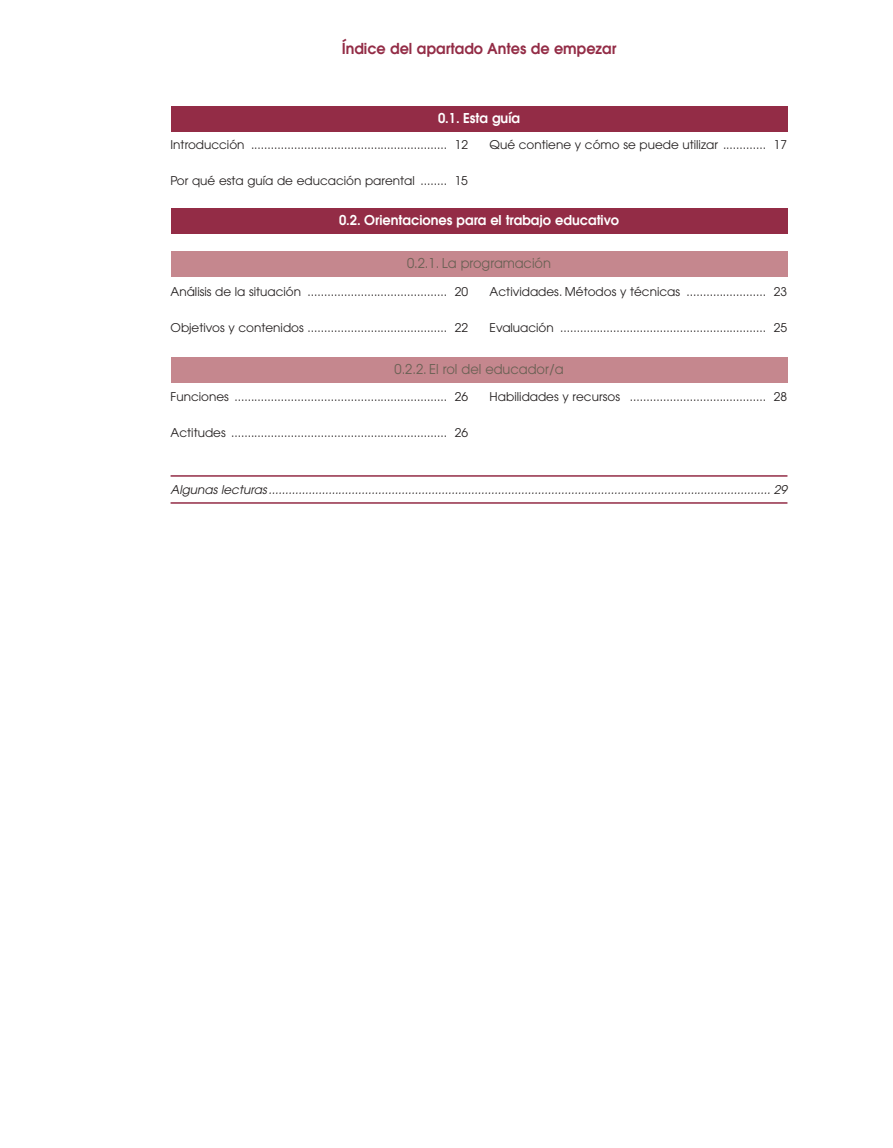
<style>
.page{position:relative;width:893px;height:1148px;background:#fff}
.page>*{position:absolute;margin:0;border:0;box-sizing:border-box;transform-origin:0 0}
.t1{font:600 15px "Avant Garde";color:#932c46;scale:.96 1}
.t2{font:600 13.5px "Avant Garde";color:#fff;scale:.96 1}
.t3{font:13.5px "Avant Garde";color:#686053;scale:.96 1}
.t4{font:12px "Avant Garde";color:#231f1f}
.t5{font:italic 12px "Avant Garde";color:#231f1f}
</style>
<div class="page">
<div style="left:170px;top:106px;width:617px;height:26px;background:#932c46"></div>
<div style="left:170px;top:208px;width:617px;height:26px;background:#932c46"></div>
<div style="left:170px;top:251px;width:617px;height:25px;background:#c5878e"></div>
<div style="left:170px;top:357px;width:617px;height:26px;background:#c5878e"></div>
<hr style="left:170px;top:475px;width:617px;height:1px;background:#932c46">
<hr style="left:170px;top:502px;width:617px;height:2px;background:#932c46">
<p class="t1" style="left:342px;top:43px;width:287px">Índice del apartado Antes de empezar</p>
<p class="t2" style="left:438px;top:113px;width:87px">0.1. Esta guía</p>
<p class="t4" style="left:170px;top:140px;width:299px">Introducción ........................................................... 12</p>
<p class="t4" style="left:170px;top:176px;width:299px">Por qué esta guía de educación parental ........ 15</p>
<p class="t4" style="left:489px;top:140px;width:299px">Qué contiene y cómo se puede utilizar ............. 17</p>
<p class="t2" style="left:339px;top:215px;width:293px">0.2. Orientaciones para el trabajo educativo</p>
<p class="t3" style="left:407px;top:257px;width:151px">0.2.1. La programación</p>
<p class="t4" style="left:170px;top:287px;width:299px">Análisis de la situación .......................................... 20</p>
<p class="t4" style="left:170px;top:323px;width:299px">Objetivos y contenidos .......................................... 22</p>
<p class="t4" style="left:489px;top:287px;width:299px">Actividades. Métodos y técnicas ........................ 23</p>
<p class="t4" style="left:489px;top:323px;width:299px">Evaluación .............................................................. 25</p>
<p class="t3" style="left:394px;top:364px;width:178px">0.2.2. El rol del educador/a</p>
<p class="t4" style="left:170px;top:392px;width:299px">Funciones ................................................................ 26</p>
<p class="t4" style="left:170px;top:428px;width:299px">Actitudes ................................................................. 26</p>
<p class="t4" style="left:489px;top:392px;width:299px">Habilidades y recursos ......................................... 28</p>
<p class="t5" style="left:170px;top:485px;width:618px">Algunas lecturas ....................................................................................................................................................... 29</p>
</div>
